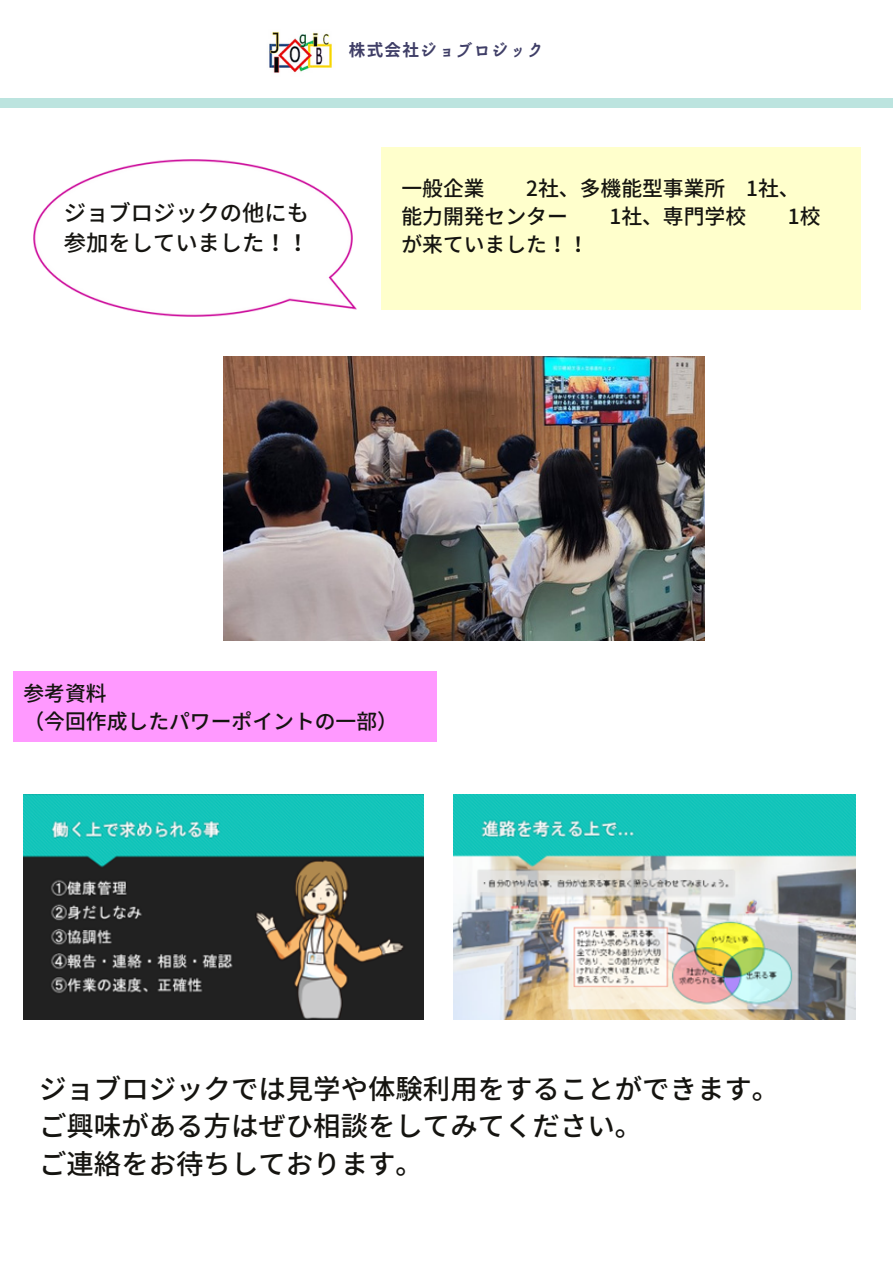
<style>
.page{position:relative;width:893px;height:1264px;background:#fff}
.page>*{position:absolute;margin:0;border:0;box-sizing:border-box;transform-origin:0 0}
.t1{font:500 27.45px "Noto Sans JP";color:#151410}
.t2{font:500 22.35px "Noto Sans JP";color:#151410}
.t3{font:500 20.85px "Noto Sans JP";color:#151410}
.t4{font:700 16.5px "irohakaku C";letter-spacing:.08em;color:#3f3e67}
</style>
<div class="page">
<img style="left:269px;top:31px;width:63px;height:42px">
<div style="left:0;top:99px;width:892px;height:9px;background:#bce4df"></div>
<img style="left:24px;top:794px;width:400px;height:225px">
<img style="left:453px;top:794px;width:402px;height:225px">
<img style="left:224px;top:356px;width:480px;height:284px">
<img style="left:34px;top:160px;width:322px;height:156px">
<p class="t4" style="left:349px;top:39px;width:196px">株式会社ジョブロジック</p>
<p class="t2" style="left:64px;top:195px;width:247px">ジョブロジックの他にも</p>
<p class="t2" style="left:64px;top:225px;width:247px">参加をしていました！！</p>
<p class="t3" style="left:401px;top:172px;width:85px">一般企業</p>
<p class="t3" style="left:526px;top:172px;width:275px">2社、多機能型事業所 1社、</p>
<p class="t3" style="left:401px;top:200px;width:168px">能力開発センター</p>
<p class="t3" style="left:609px;top:200px;width:138px">1社、専門学校</p>
<p class="t3" style="left:787px;top:200px;width:34px">1校</p>
<p class="t3" style="left:401px;top:228px;width:189px">が来ていました！！</p>
<p class="t3" style="left:24px;top:677px;width:85px">参考資料</p>
<p class="t3" style="left:24px;top:705px;width:376px">（今回作成したパワーポイントの一部）</p>
<p class="t1" style="left:39px;top:1066px;width:741px">ジョブロジックでは見学や体験利用をすることができます。</p>
<p class="t1" style="left:39px;top:1104px;width:604px">ご興味がある方はぜひ相談をしてみてください。</p>
<p class="t1" style="left:39px;top:1142px;width:385px">ご連絡をお待ちしております。</p>
</div>
